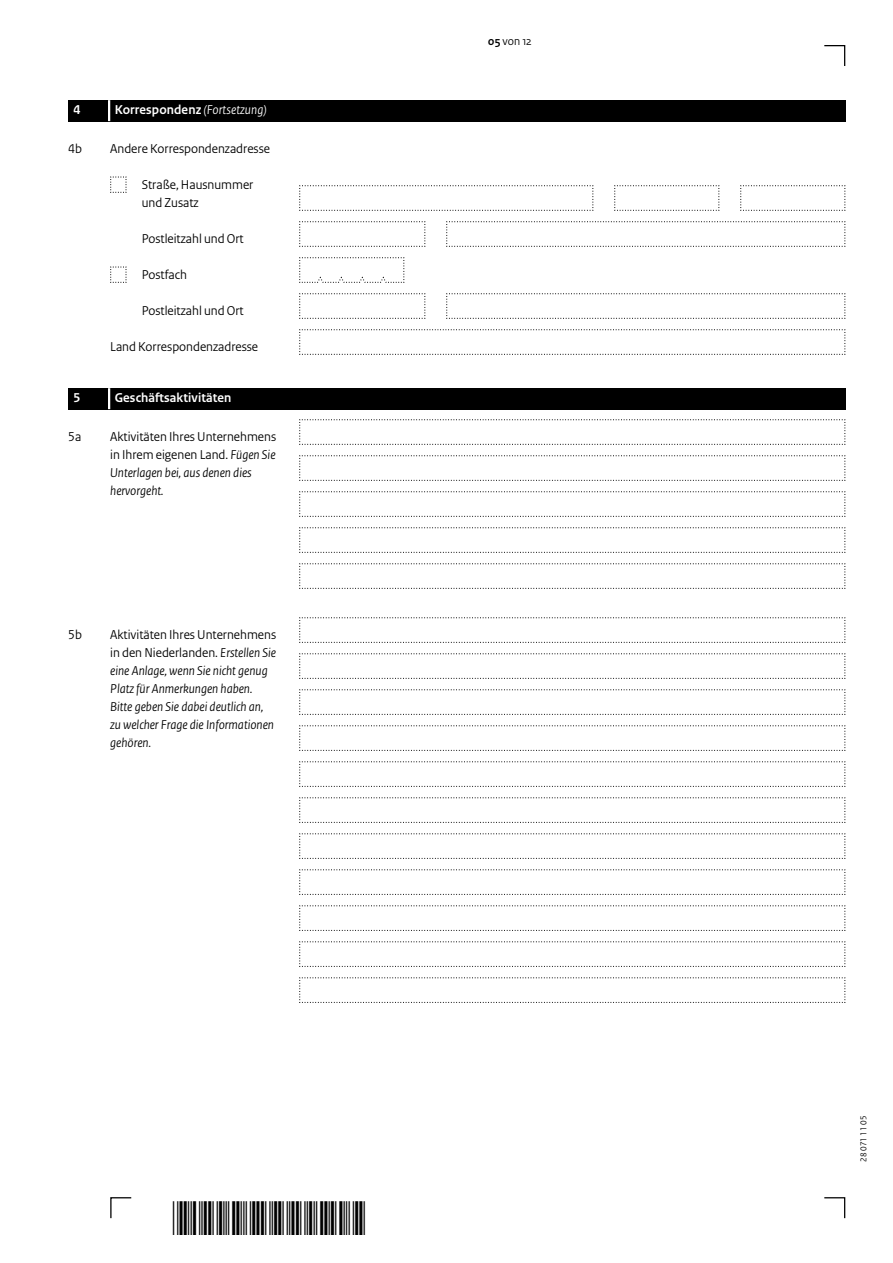
<style>
.page{position:relative;width:893px;height:1263px;background:#fff}
.page>*{position:absolute;margin:0;border:0;box-sizing:border-box;transform-origin:0 0}
.Vraag_Nummer{font:italic 13.5px/18px "Rijksoverheid Sans Heading";color:#000}
.Vraag_Nummer-2{font:13.5px/18px "Rijksoverheid Sans Heading";color:#000}
.Vraag_geen_inspring{font:13.5px/18px "Rijksoverheid Sans Heading";color:#000}
.KOP_D_Nummer{font:700 13.5px "Rijksoverheid Sans Heading";letter-spacing:.01em;color:#fff}
.Vraag{font:13.5px "Rijksoverheid Sans Heading";color:#000}
.t1{font:12px "Rijksoverheid Sans Heading";color:#000}
.t2{font:9px "Rijksoverheid Sans Heading";color:#000}
.s1{font-weight:400;font-style:italic}
.s2{font-style:italic}
.s3{font-style:normal}
.s4{font-weight:700}
</style>
<div class="page">
<svg style="left:824px;top:1197px;width:22px;height:22px"></svg>
<svg style="left:110px;top:1197px;width:22px;height:22px"></svg>
<svg style="left:824px;top:45px;width:22px;height:21px"></svg>
<svg style="left:299px;top:419px;width:547px;height:26px"></svg>
<svg style="left:299px;top:455px;width:547px;height:26px"></svg>
<svg style="left:299px;top:491px;width:547px;height:26px"></svg>
<svg style="left:299px;top:527px;width:547px;height:26px"></svg>
<svg style="left:299px;top:563px;width:547px;height:26px"></svg>
<svg style="left:299px;top:617px;width:547px;height:26px"></svg>
<svg style="left:299px;top:653px;width:547px;height:26px"></svg>
<svg style="left:299px;top:689px;width:547px;height:26px"></svg>
<svg style="left:299px;top:725px;width:547px;height:26px"></svg>
<svg style="left:299px;top:761px;width:547px;height:26px"></svg>
<svg style="left:299px;top:797px;width:547px;height:26px"></svg>
<svg style="left:299px;top:833px;width:547px;height:26px"></svg>
<svg style="left:299px;top:869px;width:547px;height:26px"></svg>
<svg style="left:299px;top:905px;width:547px;height:26px"></svg>
<svg style="left:299px;top:941px;width:547px;height:26px"></svg>
<svg style="left:299px;top:977px;width:547px;height:26px"></svg>
<svg style="left:299px;top:329px;width:547px;height:26px"></svg>
<svg style="left:299px;top:185px;width:295px;height:26px"></svg>
<svg style="left:740px;top:185px;width:106px;height:26px"></svg>
<svg style="left:614px;top:185px;width:106px;height:26px"></svg>
<svg style="left:446px;top:221px;width:400px;height:26px"></svg>
<svg style="left:299px;top:221px;width:127px;height:26px"></svg>
<svg style="left:299px;top:293px;width:127px;height:26px"></svg>
<svg style="left:110px;top:176px;width:17px;height:17px"></svg>
<svg style="left:446px;top:293px;width:400px;height:26px"></svg>
<svg style="left:110px;top:266px;width:17px;height:17px"></svg>
<svg style="left:299px;top:257px;width:106px;height:26px"></svg>
<div style="left:68px;top:388px;width:777px;height:21px;background:#000"></div>
<hr style="left:108px;top:388px;width:2px;height:21px;background:#fff">
<div style="left:68px;top:100px;width:777px;height:21px;background:#000"></div>
<hr style="left:108px;top:100px;width:2px;height:21px;background:#fff">
<p class="KOP_D_Nummer" style="left:73px;top:102px;width:8px">4</p>
<p class="KOP_D_Nummer" style="left:115px;top:102px;width:154px">Korrespondenz <span class="s1">(Fortsetzung)</span></p>
<p class="Vraag_Nummer-2" style="left:68px;top:140px;width:15px">4b</p>
<p class="Vraag_Nummer-2" style="left:110px;top:140px;width:161px">Andere Korrespondenzadresse</p>
<p class="Vraag_geen_inspring" style="left:142px;top:176px;width:113px">Straße, Hausnummer und Zusatz</p>
<p class="Vraag_geen_inspring" style="left:142px;top:230px;width:104px">Postleitzahl und Ort</p>
<p class="Vraag_geen_inspring" style="left:142px;top:266px;width:47px">Postfach</p>
<p class="Vraag_geen_inspring" style="left:142px;top:302px;width:104px">Postleitzahl und Ort</p>
<p class="Vraag" style="left:110px;top:339px;width:149px">Land Korrespondenzadresse</p>
<h2 class="KOP_D_Nummer" style="left:73px;top:390px;width:8px">5</h2>
<h2 class="KOP_D_Nummer" style="left:115px;top:390px;width:118px">Geschäftsaktivitäten</h2>
<p class="Vraag_Nummer-2" style="left:68px;top:428px;width:15px">5a</p>
<p class="Vraag_Nummer-2" style="left:110px;top:428px;width:167px">Aktivitäten Ihres Unternehmens in Ihrem eigenen Land. <span class="s2">Fügen Sie<br>Unterlagen bei, aus denen dies hervorgeht.</span></p>
<p class="Vraag_Nummer-2" style="left:68px;top:626px;width:15px">5b</p>
<p class="Vraag_Nummer" style="left:110px;top:626px;width:167px"><span class="s3">Aktivitäten Ihres Unternehmens in den Niederlanden.</span> Erstellen Sie eine Anlage, wenn Sie nicht genug<br>Platz für Anmerkungen haben.<br>Bitte geben Sie dabei deutlich an, zu welcher Frage die Informationen gehören.</p>
<p class="t1" style="left:488px;top:34px;width:45px"><span class="s4">05</span> von 12</p>
<p class="t2" style="left:858px;top:1161px;width:47px;rotate:-90deg">28 071 11 05</p>
</div>
